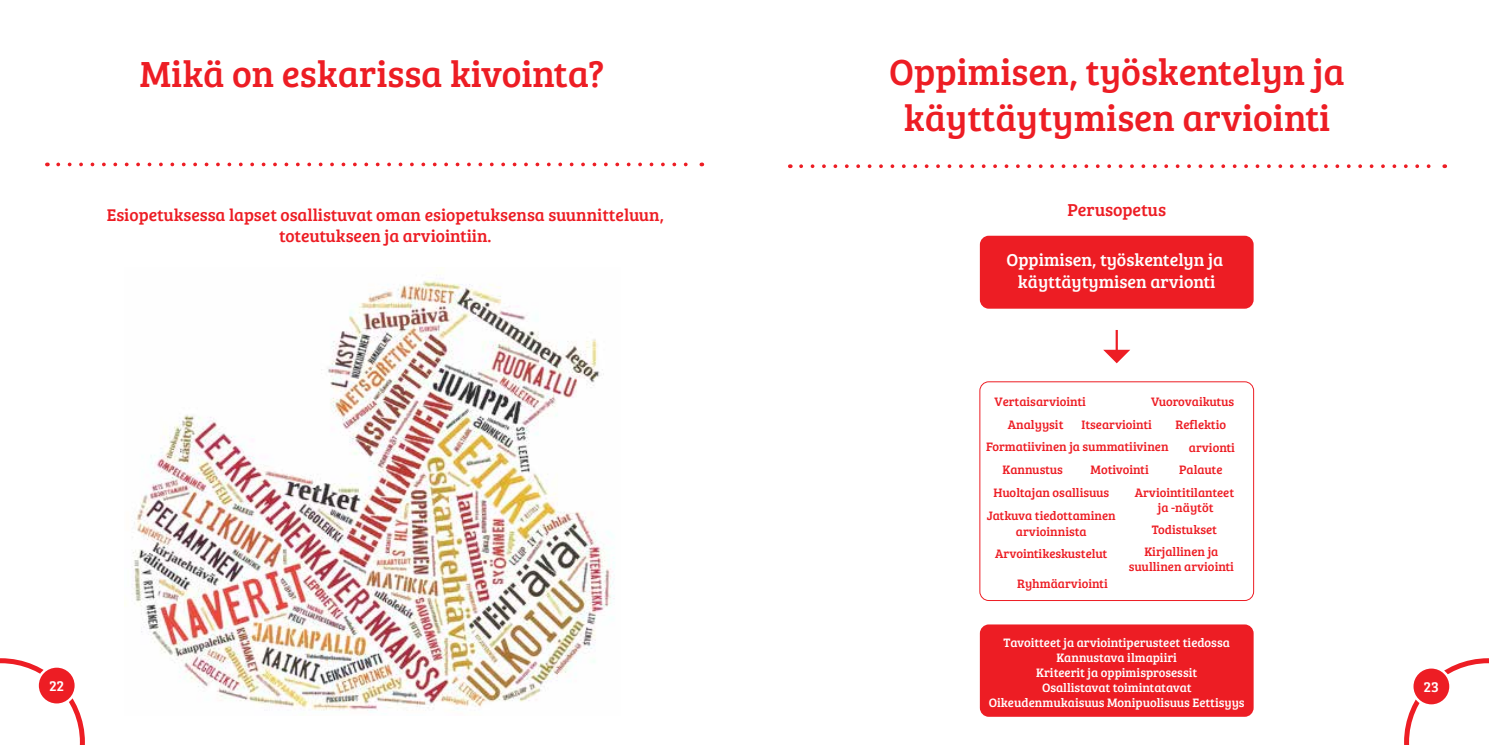
<style>
.page{position:relative;width:1489px;height:745px;background:#fff}
.page>*{position:absolute;margin:0;border:0;box-sizing:border-box;transform-origin:0 0}
.t1{font:37.5px/45px "Bree Serif";color:#ed1d24;text-align:center}
.t2{font:17.88px/21.4px "Bree Serif";color:#fff;text-align:center}
.t3{font:17.88px "Bree Serif";color:#ed1d24}
.t4{font:17.5px/21px "Bree Serif";color:#ed1d24;text-align:center}
.t5{font:15px "Bree Serif";color:#fff}
.t6{font:12.62px/15.1px "Bree Serif";color:#ed1d24;text-align:center}
.t7{font:12.62px/15.1px "Bree Serif";color:#fff;text-align:center}
</style>
<div class="page">
<svg style="left:1404px;top:658px;width:84px;height:86px"></svg>
<svg style="left:0;top:658px;width:85px;height:86px"></svg>
<div style="left:1411px;top:667px;width:39px;height:38px;background:#ed1d24;border-radius:50%"></div>
<div style="left:1410px;top:665px;width:41px;height:41px;border:2px solid #fff;border-radius:50%"></div>
<div style="left:38px;top:666px;width:38px;height:38px;background:#ed1d24;border-radius:50%"></div>
<div style="left:36px;top:664px;width:41px;height:41px;border:2px solid #fff;border-radius:50%"></div>
<svg style="left:58px;top:162px;width:630px;height:4px"></svg>
<svg style="left:801px;top:164px;width:643px;height:4px"></svg>
<img style="left:124px;top:280px;width:491px;height:433px">
<div style="left:979px;top:235px;width:274px;height:73px;background:#ed1d24;border-radius:9px"></div>
<div style="left:979px;top:624px;width:274px;height:92px;background:#ed1d24;border-radius:9px"></div>
<div style="left:979px;top:381px;width:274px;height:219px;border:1px solid #ed1d24;border-radius:9px"></div>
<hr style="left:1115px;top:330px;width:2px;height:21px;background:#ed1d24">
<svg style="left:1103px;top:349px;width:27px;height:14px"></svg>
<h1 class="t1" style="left:140px;top:49px;width:466px">Mikä on eskarissa kivointa?</h1>
<h1 class="t1" style="left:889px;top:48px;width:457px">Oppimisen, työskentelyn ja käyttäytymisen arviointi</h1>
<h3 class="t4" style="left:107px;top:203px;width:558px">Esiopetuksessa lapset osallistuvat oman esiopetuksensa suunnitteluun, toteutukseen ja arviointiin.</h3>
<h2 class="t3" style="left:1067px;top:196px;width:100px">Perusopetus</h2>
<h2 class="t2" style="left:1006px;top:248px;width:218px">Oppimisen, työskentelyn ja käyttäytymisen arvionti</h2>
<p class="t6" style="left:994px;top:393px;width:93px">Vertaisarviointi</p>
<p class="t6" style="left:1007px;top:416px;width:57px">Analyysit</p>
<p class="t6" style="left:985px;top:438px;width:184px">Formatiivinen ja summatiivinen</p>
<p class="t6" style="left:1002px;top:460px;width:62px">Kannustus</p>
<p class="t6" style="left:1090px;top:460px;width:60px">Motivointi</p>
<p class="t6" style="left:993px;top:483px;width:117px">Huoltajan osallisuus</p>
<p class="t6" style="left:986px;top:507px;width:131px">Jatkuva tiedottaminen</p>
<p class="t6" style="left:1015px;top:522px;width:72px">arvioinnista</p>
<p class="t6" style="left:1151px;top:521px;width:67px">Todistukset</p>
<p class="t6" style="left:995px;top:545px;width:113px">Arvointikeskustelut</p>
<p class="t6" style="left:1128px;top:543px;width:107px">Kirjallinen ja suullinen arviointi</p>
<p class="t6" style="left:1017px;top:575px;width:92px">Ryhmäarviointi</p>
<p class="t6" style="left:1150px;top:393px;width:85px">Vuorovaikutus</p>
<p class="t6" style="left:1081px;top:416px;width:72px">Itsearviointi</p>
<p class="t6" style="left:1175px;top:416px;width:52px">Reflektio</p>
<p class="t6" style="left:1188px;top:439px;width:48px">arvionti</p>
<p class="t6" style="left:1179px;top:460px;width:45px">Palaute</p>
<p class="t6" style="left:1134px;top:483px;width:101px">Arviointitilanteet ja -näytöt</p>
<p class="t7" style="left:988px;top:633px;width:257px">Tavoitteet ja arviointiperusteet tiedossa Kannustava ilmapiiri<br>Kriteerit ja oppimisprosessit<br>Osallistavat toimintatavat Oikeudenmukaisuus Monipuolisuus Eettisyys</p>
<p class="t5" style="left:49px;top:674px;width:17px">22</p>
<p class="t5" style="left:1423px;top:675px;width:17px">23</p>
</div>
